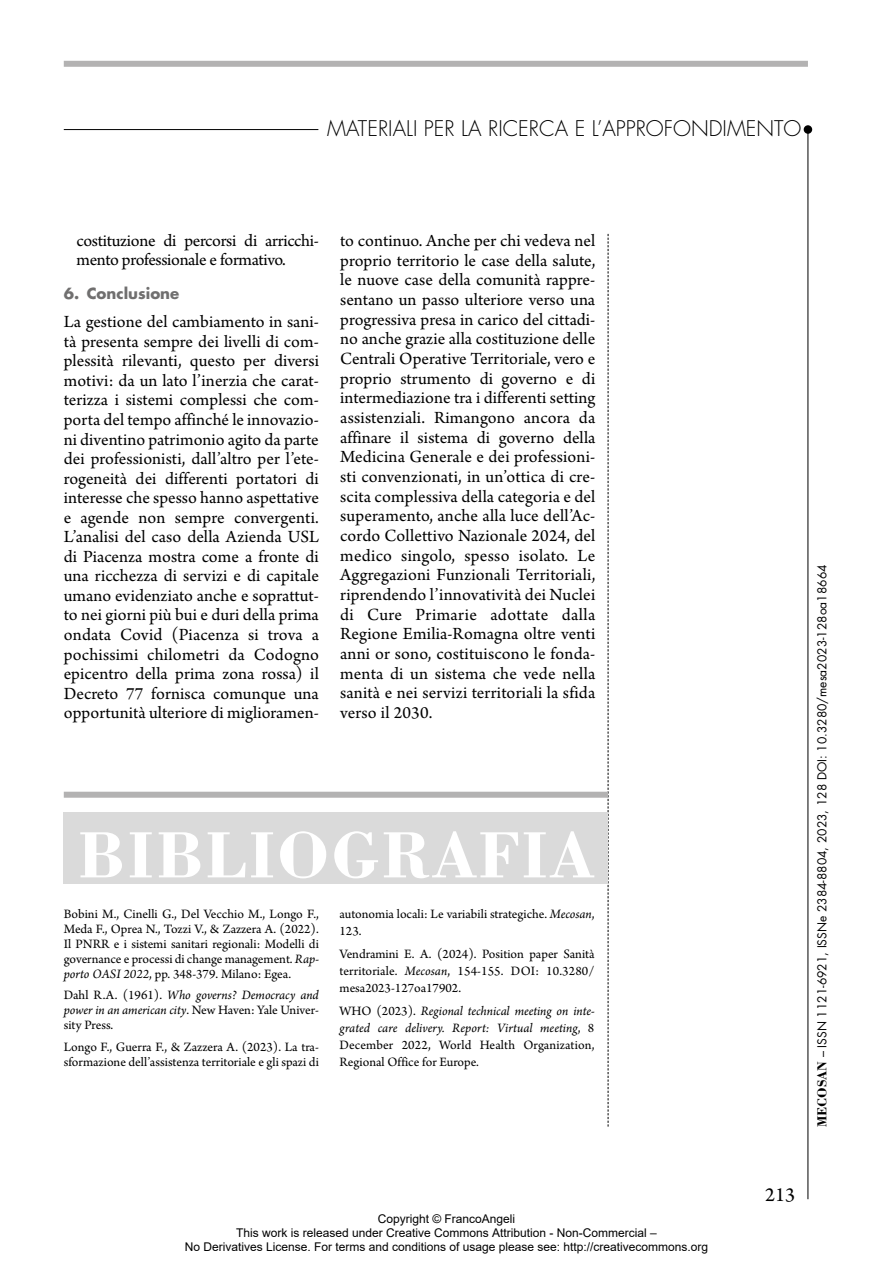
<style>
.page{position:relative;width:893px;height:1263px;background:#fff}
.page>*{position:absolute;margin:0;border:0;box-sizing:border-box;transform-origin:0 0}
.t1{font:700 67.5px "Bodoni Std";letter-spacing:.025em;color:#fff}
.t2{font:300 21px "Futura Std";color:#000}
.t3{font:21px "Arno Pro";color:#000}
.t4{font:18px/19.6px "Arno Pro";letter-spacing:.005em;color:#000;text-align:justify}
.t5{font:18px/19.5px "Arno Pro";letter-spacing:-.02em;color:#000}
.t6{font:700 15px "Futura Std";color:#706f6f}
.t7{font:13.5px/15px "Arno Pro";color:#000;text-align:justify}
.t8{font:12px/14.4px "Arial";color:#000;text-align:center}
.t9{font:12px "Futura Std";color:#000}
.s1{font-style:italic}
.s2{font-family:"Bodoni Std";font-weight:700;font-size:13.5px}
</style>
<div class="page">
<div style="left:64px;top:61px;width:744px;height:6px;background:#b3b2b2"></div>
<hr style="left:807px;top:130px;width:1px;height:1069px;background:#000">
<div style="left:804px;top:125px;width:8px;height:9px;background:#000;border-radius:50%"></div>
<svg style="left:608px;top:234px;width:1px;height:893px"></svg>
<hr style="left:64px;top:129px;width:254px;height:1px;background:#000">
<div style="left:64px;top:792px;width:544px;height:6px;background:#b3b2b2"></div>
<div style="left:64px;top:812px;width:544px;height:72px;background:#dadada"></div>
<p class="t2" style="left:327px;top:116px;width:476px">MATERIALI PER LA RICERCA E L’APPROFONDIMENTO</p>
<p class="t5" style="left:77px;top:232px;width:244px">costituzione di percorsi di arricchi&shy;mento professionale e formativo.</p>
<p class="t6" style="left:64px;top:283px;width:117px">6. Conclusione</p>
<p class="t4" style="left:64px;top:313px;width:257px">La gestione del cambiamento in sani&shy;tà presenta sempre dei livelli di com&shy;plessità rilevanti, questo per diversi motivi: da un lato l’inerzia che carat&shy;terizza i sistemi complessi che com&shy;porta del tempo affinché le innovazio&shy;ni diventino patrimonio agito da parte dei professionisti, dall’altro per l’ete&shy;rogeneità dei differenti portatori di interesse che spesso hanno aspettative e agende non sempre convergenti.<br>L’analisi del caso della Azienda USL di Piacenza mostra come a fronte di una ricchezza di servizi e di capitale umano evidenziato anche e soprattut&shy;to nei giorni più bui e duri della prima ondata Covid (Piacenza si trova a pochissimi chilometri da Codogno epicentro della prima zona rossa) il Decreto 77 fornisca comunque una opportunità ulteriore di miglioramen-</p>
<p class="t4" style="left:340px;top:232px;width:257px">to continuo. Anche per chi vedeva nel proprio territorio le case della salute, le nuove case della comunità rappre&shy;sentano un passo ulteriore verso una progressiva presa in carico del cittadi&shy;no anche grazie alla costituzione delle Centrali Operative Territoriale, vero e proprio strumento di governo e di intermediazione tra i differenti setting assistenziali. Rimangono ancora da affinare il sistema di governo della Medicina Generale e dei professioni&shy;sti convenzionati, in un’ottica di cre&shy;scita complessiva della categoria e del superamento, anche alla luce dell’Ac&shy;cordo Collettivo Nazionale 2024, del medico singolo, spesso isolato. Le Aggregazioni Funzionali Territoriali, riprendendo l’innovatività dei Nuclei di Cure Primarie adottate dalla Regione Emilia-Romagna oltre venti anni or sono, costituiscono le fonda&shy;menta di un sistema che vede nella sanità e nei servizi territoriali la sfida verso il 2030.</p>
<h1 class="t1" style="left:77px;top:813px;width:519px">BIBLIOGRAFIA</h1>
<p class="t7" style="left:64px;top:907px;width:257px">Bobini M., Cinelli G., Del Vecchio M., Longo F., Meda F., Oprea N., Tozzi V., &amp; Zazzera A. (2022).<br>Il PNRR e i sistemi sanitari regionali: Modelli di governance e processi di change management. <span class="s1">Rap&shy;porto OASI 2022</span>, pp. 348-379. Milano: Egea.</p>
<p class="t7" style="left:64px;top:988px;width:257px">Dahl R.A. (1961). <span class="s1">Who governs? Democracy and power in an american city</span>. New Haven: Yale Univer&shy;sity Press.</p>
<p class="t7" style="left:64px;top:1040px;width:257px">Longo F., Guerra F., &amp; Zazzera A. (2023). La tra&shy;sformazione dell’assistenza territoriale e gli spazi di</p>
<p class="t7" style="left:339px;top:906px;width:257px;line-height:17px">autonomia locali: Le variabili strategiche. <span class="s1">Mecosan</span>,<br>123.</p>
<p class="t7" style="left:339px;top:946px;width:257px;line-height:17px">Vendramini E. A. (2024). Position paper Sanità territoriale. <span class="s1">Mecosan</span>, 154-155. DOI: 10.3280/ mesa2023-127oa17902.</p>
<p class="t7" style="left:339px;top:1003px;width:257px;line-height:17px">WHO (2023). <span class="s1">Regional technical meeting on inte&shy;grated care delivery. Report: Virtual meeting</span>, 8<br>December 2022, World Health Organization, Regional Office for Europe.</p>
<p class="t8" style="left:185px;top:1211px;width:525px">Copyright © FrancoAngeli<br>This work is released under Creative Commons Attribution - Non-Commercial –<br>No Derivatives License. For terms and conditions of usage please see: http://creativecommons.org</p>
<p class="t9" style="left:814px;top:1127px;width:564px;rotate:-90deg"><span class="s2">MECOSAN</span> – ISSN 1121-6921, ISSNe 2384-8804, 2023, 128 DOI: 10.3280/mesa2023-128oa18664</p>
<p class="t3" style="left:765px;top:1183px;width:31px">213</p>
</div>
